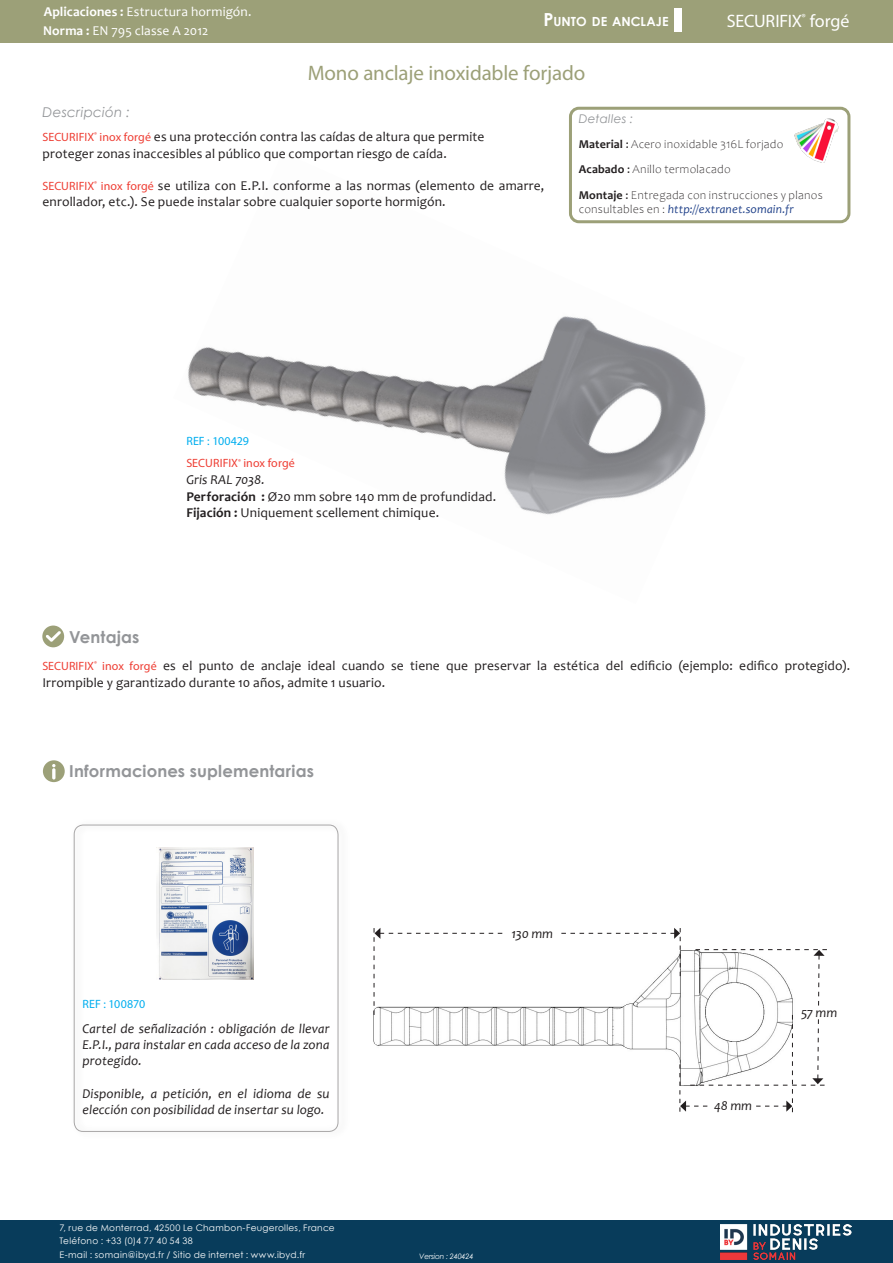
<style>
.page{position:relative;width:893px;height:1263px;background:#fff}
.page>*{position:absolute;margin:0;border:0;box-sizing:border-box;transform-origin:0 0}
.t1{font:21px "Myriad Pro";letter-spacing:-.005em;color:#9ca078}
.t2{font:18px "Myriad Pro";letter-spacing:-.01em;color:#fff}
.t3{font:700 16.5px "Century Gothic";letter-spacing:.01em;color:#939598}
.t4{font:13.5px/16.2px "Candara";letter-spacing:.01em;color:#231f20}
.t5{font:italic 13.5px/16.2px "Candara";letter-spacing:.01em;color:#231f20;text-align:justify}
.t6{font:13.5px/18.9px "Candara";letter-spacing:.01em;color:#fff}
.t7{font:italic 13.5px "Century Gothic";letter-spacing:.015em;color:#939598}
.t8{font:700 12.6px "Century Gothic";letter-spacing:.005em;color:#fff}
.t9{font:300 12px/25.2px "Candara";letter-spacing:.02em;color:#231f20}
.t10{font:italic 12px "Candara";letter-spacing:.015em;color:#21428a}
.t11{font:12px "Myriad Pro";color:#00aeef}
.t12{font:12px "Myriad Pro";letter-spacing:.005em;color:#ee3e34}
.t13{font:italic 12px "Century Gothic";letter-spacing:.02em;color:#939598}
.t14{font:9px/13.5px "Century Gothic";letter-spacing:.03em;color:#fff}
.t15{font:italic 7.5px "Century Gothic";letter-spacing:-.025em;color:#fff}
.s1{font-weight:700}
.s2{font-size:18px}
.s3{font-family:"Myriad Pro";font-size:12px;color:#ee3e34}
.s4{font-weight:400}
.s5{font-weight:300;font-style:normal;color:#231f20}
</style>
<div class="page">
<div style="left:0;top:0;width:893px;height:43px;background:#9ca078"></div>
<div style="left:675px;top:9px;width:7px;height:23px;background:#fff"></div>
<div style="left:569px;top:107px;width:281px;height:116px;border:3px solid #9ca078;border-radius:9px"></div>
<img style="left:794px;top:118px;width:45px;height:45px">
<div style="left:0;top:1220px;width:893px;height:43px;background:#083c5b"></div>
<img style="left:721px;top:1225px;width:130px;height:35px">
<img style="left:188px;top:152px;width:557px;height:363px">
<div style="left:42px;top:625px;width:22px;height:22px;background:#9ca078;border-radius:50%"></div>
<svg style="left:46px;top:631px;width:15px;height:11px"></svg>
<div style="left:43px;top:760px;width:22px;height:22px;background:#9ca078;border-radius:50%"></div>
<svg style="left:52px;top:764px;width:3px;height:15px"></svg>
<div style="left:70px;top:817px;width:281px;height:324px;background:#231f20;opacity:.75"></div>
<div style="left:74px;top:824px;width:264px;height:308px;border:1px solid #231f20;border-radius:9px"></div>
<svg style="left:374px;top:928px;width:453px;height:184px"></svg>
<div style="left:505px;top:928px;width:54px;height:9px;background:#fff"></div>
<div style="left:710px;top:1100px;width:46px;height:10px;background:#fff"></div>
<div style="left:798px;top:1007px;width:42px;height:10px;background:#fff"></div>
<p class="t6" style="left:43px;top:2px;width:210px"><span class="s1">Aplicaciones :</span> Estructura hormigón.<br><span class="s1">Norma :</span> EN 795 classe A 2012</p>
<p class="t8" style="left:544px;top:12px;width:126px"><span class="s2">P</span>UNTO DE ANCLAJE</p>
<p class="t1" style="left:308px;top:60px;width:279px">Mono anclaje inoxidable forjado</p>
<h2 class="t2" style="left:727px;top:10px;width:124px">SECURIFIX<sup>®</sup> forgé</h2>
<p class="t7" style="left:43px;top:103px;width:89px">Descripción :</p>
<p class="t4" style="left:43px;top:129px;width:443px"><span class="s3">SECURIFIX</span><sup>®</sup> <span class="s3">inox forgé</span> es una protección contra las caídas de altura que permite proteger zonas inaccesibles al público que comportan riesgo de caída.</p>
<p class="t4" style="left:43px;top:177px;width:503px"><span class="s3">SECURIFIX</span><sup>®</sup> <span class="s3">inox forgé</span> se utiliza con E.P.I. conforme a las normas (elemento de amarre, enrollador, etc.). Se puede instalar sobre cualquier soporte hormigón.</p>
<p class="t13" style="left:579px;top:110px;width:56px">Detalles :</p>
<p class="t9" style="left:579px;top:132px;width:246px"><span class="s1">Material</span> <span class="s4">:</span> Acero inoxidable 316L forjado<br><span class="s1">Acabado</span> <span class="s4">:</span> Anillo termolacado<br><span class="s1">Montaje</span> <span class="s4">:</span> Entregada con instrucciones y planos</p>
<p class="t10" style="left:579px;top:202px;width:217px"><span class="s5">consultables en :</span> http://extranet.somain.fr</p>
<p class="t11" style="left:186px;top:434px;width:64px">REF : 100429</p>
<p class="t12" style="left:186px;top:456px;width:110px">SECURIFIX<sup>®</sup> inox forgé</p>
<p class="t5" style="left:186px;top:471px;width:80px">Gris RAL 7038.</p>
<p class="t4" style="left:186px;top:488px;width:311px"><span class="s1">Perforación :</span> Ø20 mm sobre 140 mm de profundidad.</p>
<p class="t4" style="left:186px;top:504px;width:254px"><span class="s1">Fijación :</span> Uniquement scellement chimique.</p>
<p class="t3" style="left:69px;top:624px;width:72px">Ventajas</p>
<p class="t4" style="left:42px;top:658px;width:809px"><span class="s3">SECURIFIX</span><sup>®</sup> <span class="s3">inox forgé</span> es el punto de anclaje ideal cuando se tiene que preservar la estética del edificio (ejemplo: edifico protegido).<br>Irrompible y garantizado durante 10 años, admite 1 usuario.</p>
<p class="t3" style="left:69px;top:759px;width:246px">Informaciones suplementarias</p>
<p class="t11" style="left:83px;top:997px;width:64px">REF : 100870</p>
<p class="t5" style="left:83px;top:1020px;width:249px">Cartel de señalización : obligación de llevar E.P.I., para instalar en cada acceso de la zona protegido.</p>
<p class="t5" style="left:83px;top:1085px;width:249px">Disponible, a petición, en el idioma de su elección con posibilidad de insertar su logo.</p>
<p class="t14" style="left:60px;top:1221px;width:277px">7, rue de Monterrad, 42500 Le Chambon-Feugerolles, France<br>Teléfono : +33 (0)4 77 40 54 38<br>E-mail : somain@ibyd.fr / Sitio de internet : www.ibyd.fr</p>
<p class="t5" style="left:512px;top:925px;width:43px">130 mm</p>
<p class="t15" style="left:419px;top:1250px;width:56px">Version : 240424</p>
<p class="t5" style="left:714px;top:1097px;width:39px">48 mm</p>
<p class="t5" style="left:801px;top:1004px;width:38px">57 mm</p>
</div>
